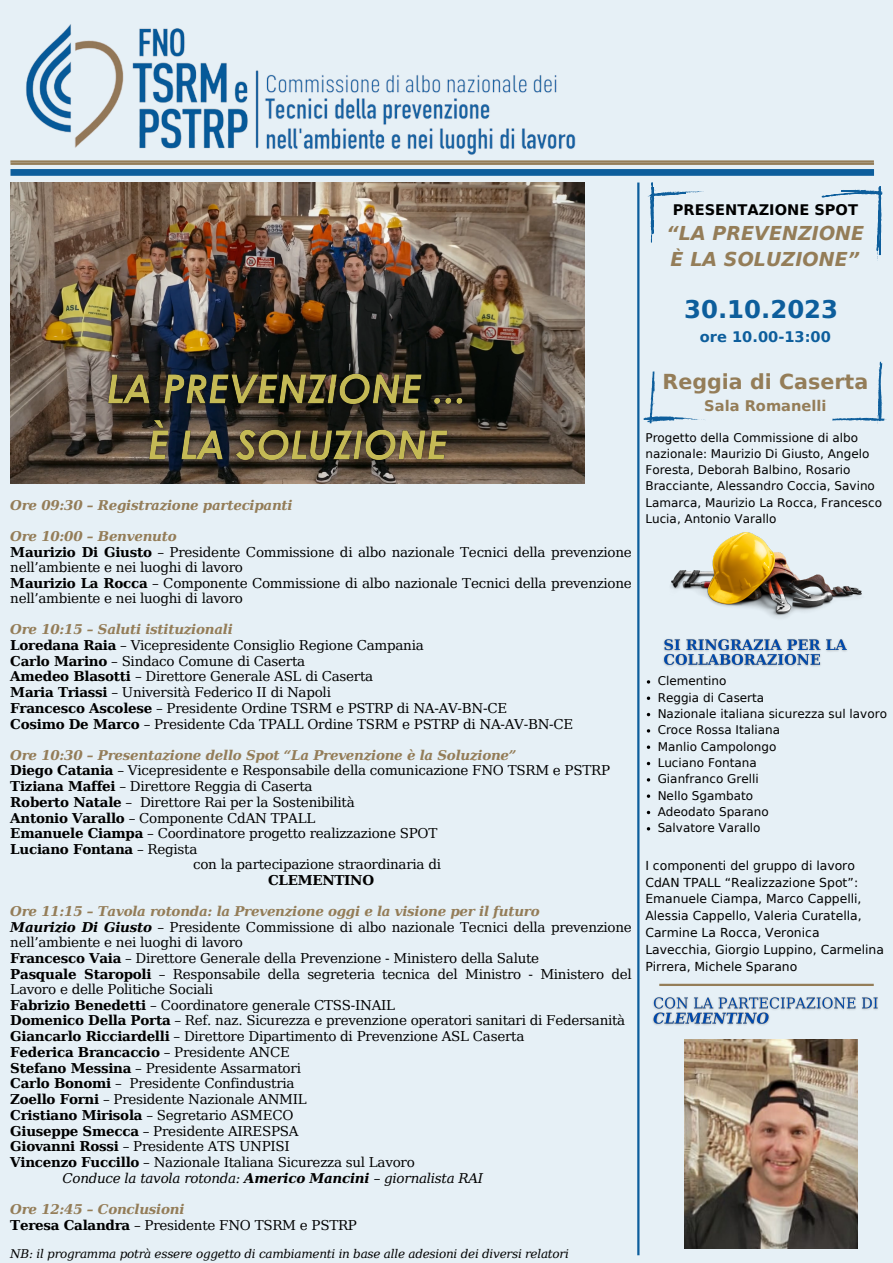
<style>
.page{position:relative;width:893px;height:1263px;background:#e6f0f6}
.page>*{position:absolute;margin:0;border:0;box-sizing:border-box;transform-origin:0 0}
.t1{font:700 24.38px "DejaVu Sans";color:#0d5e9c}
.t2{font:700 20.62px "DejaVu Sans";color:#947d58}
.t3{font:italic 700 19.12px "DejaVu Sans";color:#947d58}
.t4{font:700 14.62px "DejaVu Sans";color:#000}
.t5{font:700 14.62px "DejaVu Sans";color:#0d5e9c}
.t6{font:700 14.62px "DejaVu Sans";color:#947d58}
.t7{font:13.5px/15.2px "DejaVu Serif";letter-spacing:-.02em;color:#000}
.t8{font:italic 700 13.5px "DejaVu Serif";letter-spacing:-.02em;color:#947d58}
.t9{font:700 13.5px "DejaVu Serif";letter-spacing:-.02em;color:#000}
.t10{font:italic 13.5px "DejaVu Serif";letter-spacing:-.02em;color:#000}
.t11{font:12.38px/16.9px "DejaVu Sans";color:#000}
.t12{font:12px/16.4px "DejaVu Sans";color:#000}
.t13{font:italic 12px "DejaVu Serif";letter-spacing:-.02em;color:#000}
.s1{font-weight:700}
.s2{font-weight:400}
.s3{font-weight:700;font-style:italic}
</style>
<div class="page">
<hr style="left:10px;top:160px;width:864px;height:3px;background:#947d58">
<div style="left:10px;top:169px;width:864px;height:7px;background:#0d5e9c"></div>
<hr style="left:10px;top:163px;width:864px;height:2px;background:#947d58">
<hr style="left:637px;top:183px;width:2px;height:1072px;background:#0d5e9c">
<hr style="left:659px;top:984px;width:214px;height:2px;background:#947d58">
<img style="left:26px;top:24px;width:550px;height:131px">
<img style="left:684px;top:1040px;width:173px;height:208px">
<img style="left:10px;top:182px;width:574px;height:301px">
<svg style="left:643px;top:183px;width:244px;height:241px"></svg>
<img style="left:671px;top:533px;width:191px;height:85px">
<img style="left:98px;top:359px;width:390px;height:112px">
<img style="left:663px;top:639px;width:184px;height:28px">
<img style="left:652px;top:997px;width:226px;height:28px">
<svg style="left:647px;top:680px;width:3px;height:4px"></svg>
<svg style="left:647px;top:696px;width:3px;height:4px"></svg>
<svg style="left:647px;top:745px;width:3px;height:4px"></svg>
<svg style="left:647px;top:794px;width:3px;height:4px"></svg>
<p class="t8" style="left:10px;top:498px;width:284px">Ore 09:30 – Registrazione partecipanti</p>
<p class="t8" style="left:10px;top:529px;width:168px">Ore 10:00 – Benvenuto</p>
<p class="t7" style="left:10px;top:545px;width:623px"><span class="s1">Maurizio Di Giusto</span> – Presidente Commissione di albo nazionale Tecnici della prevenzione nell’ambiente e nei luoghi di lavoro</p>
<p class="t7" style="left:10px;top:576px;width:623px"><span class="s1">Maurizio La Rocca</span> – Componente Commissione di albo nazionale Tecnici della prevenzione nell’ambiente e nei luoghi di lavoro</p>
<p class="t8" style="left:10px;top:621px;width:224px">Ore 10:15 – Saluti istituzionali</p>
<p class="t7" style="left:10px;top:638px;width:415px"><span class="s1">Loredana Raia</span> – Vicepresidente Consiglio Regione Campania</p>
<p class="t7" style="left:10px;top:653px;width:296px"><span class="s1">Carlo Marino</span> – Sindaco Comune di Caserta</p>
<p class="t7" style="left:10px;top:669px;width:364px"><span class="s1">Amedeo Blasotti</span> – Direttore Generale ASL di Caserta</p>
<p class="t7" style="left:10px;top:685px;width:322px"><span class="s1">Maria Triassi</span> – Università Federico II di Napoli</p>
<p class="t7" style="left:10px;top:701px;width:498px"><span class="s1">Francesco Ascolese</span> – Presidente Ordine TSRM e PSTRP di NA-AV-BN-CE</p>
<p class="t7" style="left:10px;top:716px;width:564px"><span class="s1">Cosimo De Marco</span> – Presidente Cda TPALL Ordine TSRM e PSTRP di NA-AV-BN-CE</p>
<p class="t8" style="left:10px;top:747px;width:508px">Ore 10:30 – Presentazione dello Spot “La Prevenzione è la Soluzione”</p>
<p class="t7" style="left:10px;top:763px;width:601px"><span class="s1">Diego Catania</span> – Vicepresidente e Responsabile della comunicazione FNO TSRM e PSTRP</p>
<p class="t7" style="left:10px;top:779px;width:304px"><span class="s1">Tiziana Maffei</span> – Direttore Reggia di Caserta</p>
<p class="t7" style="left:10px;top:795px;width:346px"><span class="s1">Roberto Natale</span> – Direttore Rai per la Sostenibilità</p>
<p class="t7" style="left:10px;top:810px;width:306px"><span class="s1">Antonio Varallo</span> – Componente CdAN TPALL</p>
<p class="t7" style="left:10px;top:826px;width:428px"><span class="s1">Emanuele Ciampa</span> – Coordinatore progetto realizzazione SPOT</p>
<p class="t9" style="left:10px;top:841px;width:188px">Luciano Fontana <span class="s2">– Regista</span></p>
<p class="t7" style="left:193px;top:857px;width:249px">con la partecipazione straordinaria di</p>
<p class="t9" style="left:268px;top:872px;width:108px">CLEMENTINO</p>
<p class="t8" style="left:10px;top:903px;width:531px">Ore 11:15 – Tavola rotonda: la Prevenzione oggi e la visione per il futuro</p>
<p class="t7" style="left:10px;top:919px;width:623px"><span class="s3">Maurizio Di Giusto</span> – Presidente Commissione di albo nazionale Tecnici della prevenzione nell’ambiente e nei luoghi di lavoro</p>
<p class="t7" style="left:10px;top:950px;width:530px"><span class="s1">Francesco Vaia</span> – Direttore Generale della Prevenzione - Ministero della Salute</p>
<p class="t7" style="left:10px;top:966px;width:623px"><span class="s1">Pasquale Staropoli</span> – Responsabile della segreteria tecnica del Ministro - Ministero del<br>Lavoro e delle Politiche Sociali</p>
<p class="t7" style="left:10px;top:997px;width:386px"><span class="s1">Fabrizio Benedetti</span> – Coordinatore generale CTSS-INAIL</p>
<p class="t7" style="left:10px;top:1013px;width:616px"><span class="s1">Domenico Della Porta</span> – Ref. naz. Sicurezza e prevenzione operatori sanitari di Federsanità</p>
<p class="t7" style="left:10px;top:1029px;width:515px"><span class="s1">Giancarlo Ricciardelli</span> – Direttore Dipartimento di Prevenzione ASL Caserta</p>
<p class="t9" style="left:10px;top:1044px;width:281px">Federica Brancaccio <span class="s2">– Presidente ANCE</span></p>
<p class="t7" style="left:10px;top:1060px;width:292px"><span class="s1">Stefano Messina</span> – Presidente Assarmatori</p>
<p class="t7" style="left:10px;top:1076px;width:286px"><span class="s1">Carlo Bonomi</span> – Presidente Confindustria</p>
<p class="t7" style="left:10px;top:1092px;width:298px"><span class="s1">Zoello Forni</span> – Presidente Nazionale ANMIL</p>
<p class="t9" style="left:10px;top:1107px;width:285px">Cristiano Mirisola <span class="s2">– Segretario ASMECO</span></p>
<p class="t7" style="left:10px;top:1123px;width:290px"><span class="s1">Giuseppe Smecca</span> – Presidente AIRESPSA</p>
<p class="t7" style="left:10px;top:1139px;width:281px"><span class="s1">Giovanni Rossi</span> – Presidente ATS UNPISI</p>
<p class="t7" style="left:10px;top:1155px;width:406px"><span class="s1">Vincenzo Fuccillo</span> – Nazionale Italiana Sicurezza sul Lavoro</p>
<p class="t10" style="left:62px;top:1170px;width:422px">Conduce la tavola rotonda: <span class="s1">Americo Mancini</span> – giornalista RAI</p>
<p class="t8" style="left:10px;top:1201px;width:176px">Ore 12:45 – Conclusioni</p>
<p class="t7" style="left:10px;top:1217px;width:348px"><span class="s1">Teresa Calandra</span> – Presidente FNO TSRM e PSTRP</p>
<p class="t13" style="left:10px;top:1247px;width:560px">NB: il programma potrà essere oggetto di cambiamenti in base alle adesioni dei diversi relatori</p>
<p class="t4" style="left:673px;top:201px;width:187px">PRESENTAZIONE SPOT</p>
<p class="t3" style="left:666px;top:222px;width:199px">“LA PREVENZIONE</p>
<p class="t3" style="left:670px;top:248px;width:191px">È LA SOLUZIONE”</p>
<p class="t1" style="left:684px;top:296px;width:156px">30.10.2023</p>
<p class="t5" style="left:700px;top:328px;width:132px">ore 10.00-13:00</p>
<p class="t2" style="left:662px;top:370px;width:207px">Reggia di Caserta</p>
<p class="t6" style="left:704px;top:398px;width:124px">Sala Romanelli</p>
<p class="t12" style="left:645px;top:429px;width:238px">Progetto della Commissione di albo nazionale: Maurizio Di Giusto, Angelo Foresta, Deborah Balbino, Rosario Bracciante, Alessandro Coccia, Savino Lamarca, Maurizio La Rocca, Francesco Lucia, Antonio Varallo</p>
<p class="t12" style="left:657px;top:673px;width:70px">Clementino</p>
<p class="t12" style="left:657px;top:689px;width:108px">Reggia di Caserta</p>
<p class="t12" style="left:657px;top:706px;width:231px">Nazionale italiana sicurezza sul lavoro</p>
<p class="t12" style="left:657px;top:722px;width:124px">Croce Rossa Italiana</p>
<p class="t12" style="left:657px;top:738px;width:120px">Manlio Campolongo</p>
<p class="t12" style="left:657px;top:754px;width:101px">Luciano Fontana</p>
<p class="t12" style="left:657px;top:771px;width:103px">Gianfranco Grelli</p>
<p class="t12" style="left:657px;top:787px;width:97px">Nello Sgambato</p>
<p class="t12" style="left:657px;top:803px;width:113px">Adeodato Sparano</p>
<p class="t12" style="left:657px;top:820px;width:104px">Salvatore Varallo</p>
<p class="t11" style="left:645px;top:857px;width:240px">I componenti del gruppo di lavoro CdAN TPALL “Realizzazione Spot”:<br>Emanuele Ciampa, Marco Cappelli, Alessia Cappello, Valeria Curatella, Carmine La Rocca, Veronica Lavecchia, Giorgio Luppino, Carmelina Pirrera, Michele Sparano</p>
</div>
